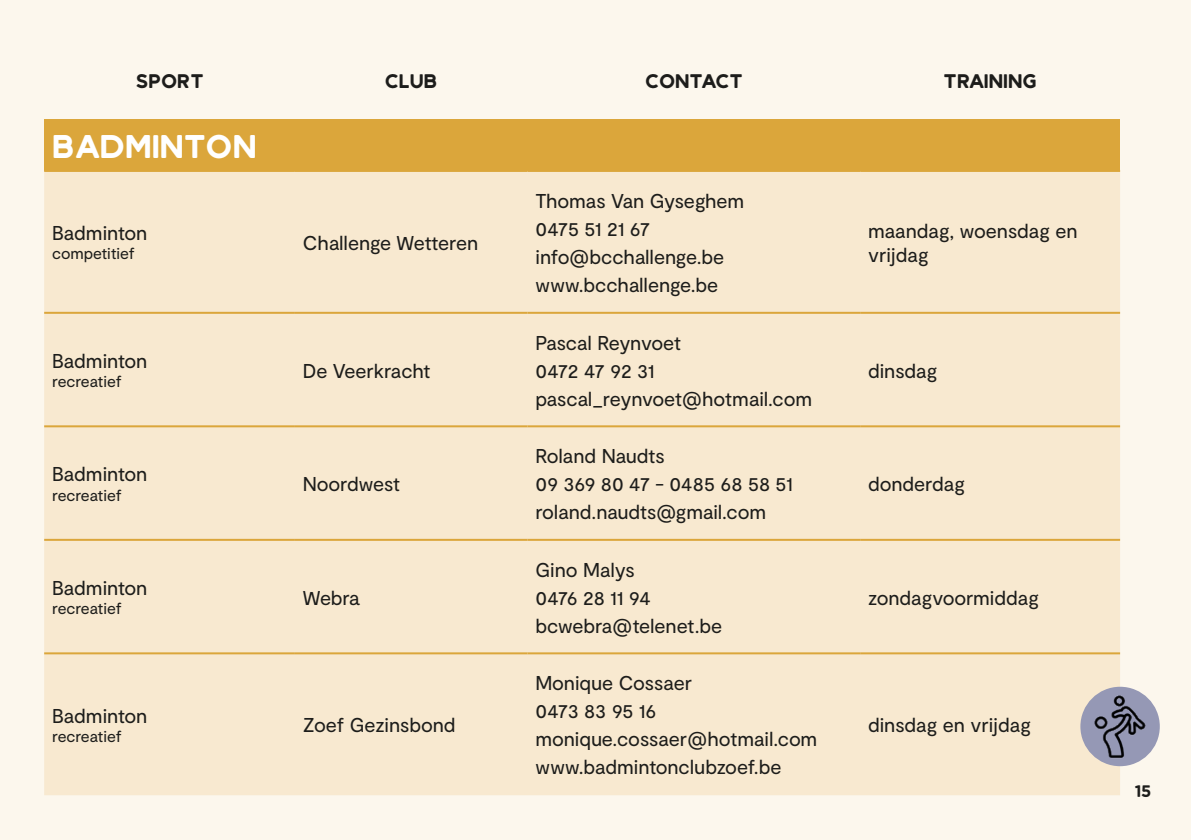
<style>
.page{position:relative;width:1191px;height:840px;background:#fff}
.page>*{position:absolute;margin:0;border:0;box-sizing:border-box;transform-origin:0 0}
.t1{font:40px "Wetteren Solid";color:#fff}
.t2{font:24px "Wetteren Solid";color:#1d1d1b}
.t3{font:20px/28px "Moderat";letter-spacing:-.005em;color:#1d1d1b}
.t4{font:20px "Wetteren Solid";color:#1d1d1b}
.t5{font:16px "Moderat";letter-spacing:-.005em;color:#1d1d1b}
</style>
<div class="page">
<div style="left:0;top:0;width:1191px;height:839px;background:#fcf7ed"></div>
<div style="left:44px;top:120px;width:1076px;height:51px;background:#dba63b"></div>
<div style="left:44px;top:172px;width:1076px;height:622px;background:#f8e9d0"></div>
<hr style="left:44px;top:170px;width:251px;height:2px;background:#dba63b">
<hr style="left:295px;top:170px;width:232px;height:2px;background:#dba63b">
<hr style="left:527px;top:170px;width:333px;height:2px;background:#dba63b">
<hr style="left:860px;top:170px;width:260px;height:2px;background:#dba63b">
<hr style="left:44px;top:311px;width:251px;height:2px;background:#dba63b">
<hr style="left:295px;top:311px;width:232px;height:2px;background:#dba63b">
<hr style="left:527px;top:311px;width:333px;height:2px;background:#dba63b">
<hr style="left:860px;top:311px;width:260px;height:2px;background:#dba63b">
<hr style="left:44px;top:425px;width:251px;height:2px;background:#dba63b">
<hr style="left:295px;top:425px;width:232px;height:2px;background:#dba63b">
<hr style="left:527px;top:425px;width:333px;height:2px;background:#dba63b">
<hr style="left:860px;top:425px;width:260px;height:2px;background:#dba63b">
<hr style="left:44px;top:538px;width:251px;height:2px;background:#dba63b">
<hr style="left:295px;top:538px;width:232px;height:2px;background:#dba63b">
<hr style="left:527px;top:538px;width:333px;height:2px;background:#dba63b">
<hr style="left:860px;top:538px;width:260px;height:2px;background:#dba63b">
<hr style="left:44px;top:652px;width:251px;height:2px;background:#dba63b">
<hr style="left:295px;top:652px;width:232px;height:2px;background:#dba63b">
<hr style="left:527px;top:652px;width:333px;height:2px;background:#dba63b">
<hr style="left:860px;top:652px;width:260px;height:2px;background:#dba63b">
<svg style="left:1080px;top:686px;width:79px;height:79px"></svg>
<img style="left:1083px;top:689px;width:74px;height:74px">
<p class="t2" style="left:136px;top:69px;width:69px">Sport</p>
<p class="t2" style="left:385px;top:69px;width:54px">Club</p>
<p class="t2" style="left:645px;top:69px;width:99px">Contact</p>
<p class="t2" style="left:943px;top:69px;width:94px">Training</p>
<h1 class="t1" style="left:52px;top:126px;width:206px">Badminton</h1>
<p class="t3" style="left:52px;top:219px;width:97px">Badminton</p>
<p class="t5" style="left:52px;top:244px;width:84px">competitief</p>
<p class="t3" style="left:52px;top:347px;width:97px">Badminton</p>
<p class="t5" style="left:52px;top:371px;width:71px">recreatief</p>
<p class="t3" style="left:52px;top:460px;width:97px">Badminton</p>
<p class="t5" style="left:52px;top:485px;width:71px">recreatief</p>
<p class="t3" style="left:52px;top:574px;width:97px">Badminton</p>
<p class="t5" style="left:52px;top:598px;width:71px">recreatief</p>
<p class="t3" style="left:52px;top:701px;width:97px">Badminton</p>
<p class="t5" style="left:52px;top:726px;width:71px">recreatief</p>
<p class="t3" style="left:303px;top:229px;width:177px">Challenge Wetteren</p>
<p class="t3" style="left:303px;top:356px;width:129px">De Veerkracht</p>
<p class="t3" style="left:303px;top:470px;width:99px">Noordwest</p>
<p class="t3" style="left:303px;top:583px;width:58px">Webra</p>
<p class="t3" style="left:303px;top:711px;width:154px">Zoef Gezinsbond</p>
<p class="t3" style="left:535px;top:187px;width:210px">Thomas Van Gyseghem<br>0475 51 21 67 info@bcchallenge.be www.bcchallenge.be</p>
<p class="t3" style="left:535px;top:328px;width:278px">Pascal Reynvoet<br>0472 47 92 31 pascal_reynvoet@hotmail.com</p>
<p class="t3" style="left:535px;top:442px;width:259px">Roland Naudts<br>09 369 80 47 - 0485 68 58 51 roland.naudts@gmail.com</p>
<p class="t3" style="left:535px;top:555px;width:188px">Gino Malys<br>0476 28 11 94 bcwebra@telenet.be</p>
<p class="t3" style="left:535px;top:669px;width:283px">Monique Cossaer<br>0473 83 95 16 monique.cossaer@hotmail.com www.badmintonclubzoef.be</p>
<p class="t3" style="left:868px;top:219px;width:211px;line-height:24px">maandag, woensdag en vrijdag</p>
<p class="t3" style="left:868px;top:356px;width:71px">dinsdag</p>
<p class="t3" style="left:868px;top:470px;width:98px">donderdag</p>
<p class="t3" style="left:868px;top:583px;width:172px">zondagvoormiddag</p>
<p class="t3" style="left:868px;top:711px;width:164px">dinsdag en vrijdag</p>
<p class="t4" style="left:1134px;top:780px;width:18px">15</p>
</div>
